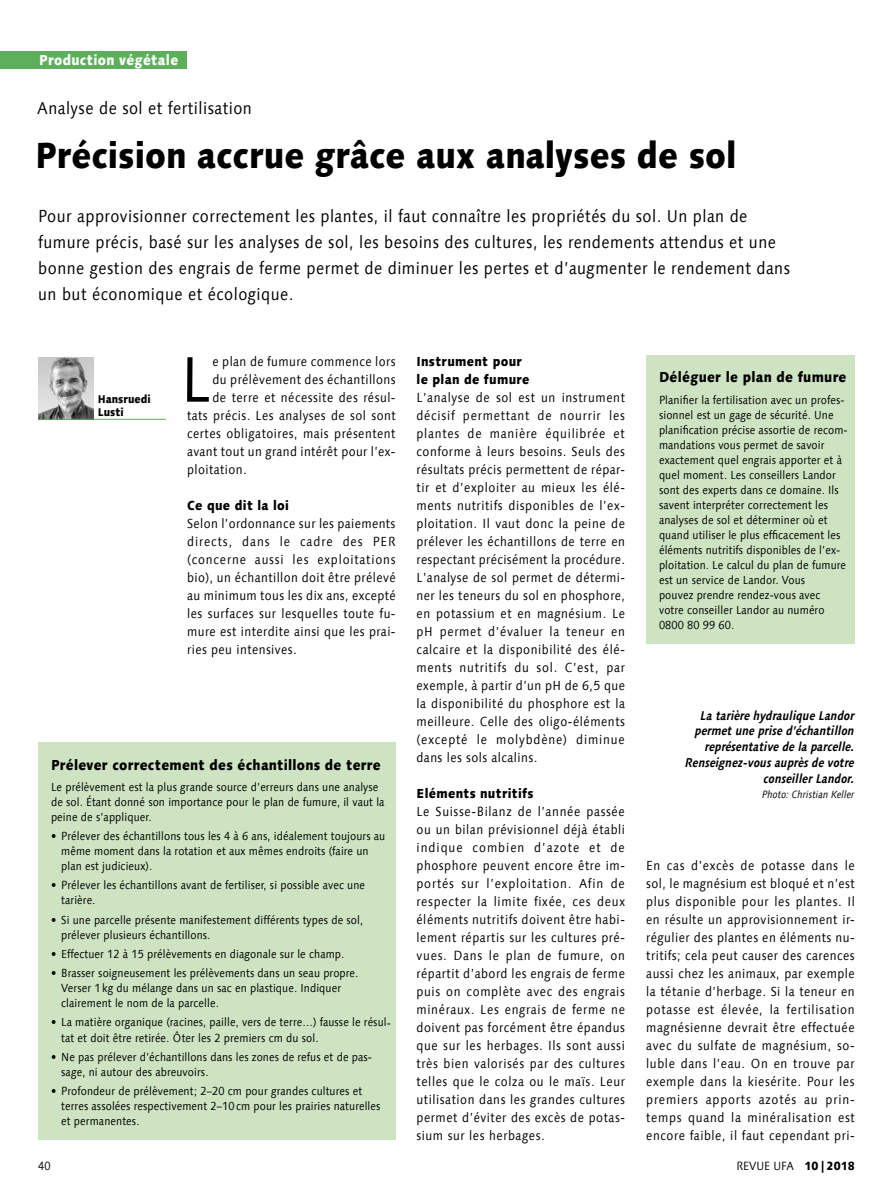
<style>
.page{position:relative;width:893px;height:1191px;background:#fff}
.page>*{position:absolute;margin:0;border:0;box-sizing:border-box;transform-origin:0 0}
.t1{font:64.2px "Linotype Syntax Com";color:#000;scale:.9 1}
.t2{font:800 36px "Linotype Syntax Com";color:#000;scale:.9 1}
.t3{font:17.25px/26.2px "Linotype Syntax Com";letter-spacing:.03em;color:#000;scale:.9 1}
.t4{font:800 14.25px "Linotype Syntax Com";letter-spacing:.02em;color:#000;scale:.9 1}
.t5{font:800 14.25px "Linotype Syntax Com";letter-spacing:.025em;color:#fff;scale:.9 1}
.t6{font:13.2px/18px "Linotype Syntax Com";letter-spacing:.035em;color:#000;text-align:justify;scale:.9 1}
.t7{font:800 13.2px/18px "Linotype Syntax Com";letter-spacing:.025em;color:#000;scale:.9 1}
.t8{font:italic 700 12.75px/15.8px "Linotype Syntax Com";letter-spacing:.005em;color:#000;text-align:right;scale:.9 1}
.t9{font:12px "Linotype Syntax Com";color:#000;scale:.9 1}
.t10{font:12px "Linotype Syntax Com";color:#000;scale:.88 1}
.t11{font:11.7px/15px "Linotype Syntax Com";letter-spacing:.01em;color:#000;scale:.9 1}
.t12{font:800 11.25px/13.5px "Linotype Syntax Com";color:#000;scale:.9 1}
.t13{font:italic 10.5px "Linotype Syntax Com";color:#000;scale:.9 1}
.s1{font-weight:800}
</style>
<div class="page">
<img style="left:38px;top:357px;width:56px;height:62px">
<hr style="left:38px;top:419px;width:128px;height:1px;background:#5daf5b">
<div style="left:0;top:51px;width:187px;height:17px;background:#5daf5b"></div>
<div style="left:38px;top:742px;width:357px;height:398px;background:#cde3c1"></div>
<div style="left:646px;top:355px;width:209px;height:288px;background:#cde3c1"></div>
<p class="t5" style="left:39px;top:51px;width:156px">Production végétale</p>
<h3 class="t3" style="left:37px;top:94px;width:240px">Analyse de sol et fertilisation</h3>
<h2 class="t2" style="left:35px;top:132px;width:781px">Précision accrue grâce aux analyses de sol</h2>
<p class="t3" style="left:38px;top:202px;width:837px">Pour approvisionner correctement les plantes, il faut connaître les propriétés du sol. Un plan de fumure précis, basé sur les analyses de sol, les besoins des cultures, les rendements attendus et une bonne gestion des engrais de ferme permet de diminuer les pertes et d’augmenter le rendement dans un but économique et écologique.</p>
<p class="t12" style="left:98px;top:392px;width:60px">Hansruedi<br>Lusti</p>
<h1 class="t1" style="left:181px;top:339px;width:35px">L</h1>
<p class="t6" style="left:212px;top:352px;width:205px">e plan de fumure commence lors</p>
<p class="t6" style="left:212px;top:370px;width:205px">du prélèvement des échantillons</p>
<p class="t6" style="left:212px;top:388px;width:205px">de terre et nécessite des résul-</p>
<p class="t6" style="left:187px;top:406px;width:233px">tats précis. Les analyses de sol sont</p>
<p class="t6" style="left:187px;top:424px;width:233px">certes obligatoires, mais présentent</p>
<p class="t6" style="left:187px;top:442px;width:233px">avant tout un grand intérêt pour l’ex-</p>
<p class="t6" style="left:187px;top:460px;width:68px">ploitation.</p>
<p class="t7" style="left:187px;top:496px;width:115px">Ce que dit la loi</p>
<p class="t6" style="left:187px;top:514px;width:233px">Selon l’ordonnance sur les paiements directs, dans le cadre des PER (concerne aussi les exploitations bio), un échantillon doit être prélevé au minimum tous les dix ans, excepté les surfaces sur lesquelles toute fu&shy;mure est interdite ainsi que les prai&shy;ries peu intensives.</p>
<p class="t4" style="left:51px;top:755px;width:368px">Prélever correctement des échantillons de terre</p>
<p class="t11" style="left:51px;top:779px;width:372px">Le prélèvement est la plus grande source d’erreurs dans une analyse de sol. Étant donné son importance pour le plan de fumure, il vaut la peine de s’appliquer.</p>
<p class="t11" style="left:61px;top:828px;width:362px;text-indent:-10px">• Prélever des échantillons tous les 4 à 6 ans, idéalement toujours au même moment dans la rotation et aux mêmes endroits (faire un plan est judicieux).</p>
<p class="t11" style="left:61px;top:877px;width:339px;text-indent:-10px">• Prélever les échantillons avant de fertiliser, si possible avec une tarière.</p>
<p class="t11" style="left:61px;top:912px;width:337px;text-indent:-10px">• Si une parcelle présente manifestement différents types de sol, prélever plusieurs échantillons.</p>
<p class="t11" style="left:51px;top:946px;width:327px">• Effectuer 12 à 15 prélèvements en diagonale sur le champ.</p>
<p class="t11" style="left:61px;top:965px;width:332px;text-indent:-10px">• Brasser soigneusement les prélèvements dans un seau propre.<br>Verser 1kg du mélange dans un sac en plastique. Indiquer clairement le nom de la parcelle.</p>
<p class="t11" style="left:61px;top:1014px;width:368px;text-indent:-10px">• La matière organique (racines, paille, vers de terre…) fausse le résul&shy;tat et doit être retirée. Ôter les 2 premiers cm du sol.</p>
<p class="t11" style="left:61px;top:1049px;width:347px;text-indent:-10px">• Ne pas prélever d’échantillons dans les zones de refus et de pas&shy;sage, ni autour des abreuvoirs.</p>
<p class="t11" style="left:61px;top:1083px;width:356px;text-indent:-10px">• Profondeur de prélèvement; 2–20 cm pour grandes cultures et terres assolées respectivement 2–10cm pour les prairies naturelles et permanentes.</p>
<p class="t7" style="left:417px;top:352px;width:127px">Instrument pour le plan de fumure</p>
<p class="t6" style="left:417px;top:388px;width:233px">L’analyse de sol est un instrument décisif permettant de nourrir les plantes de manière équilibrée et conforme à leurs besoins. Seuls des résultats précis permettent de répar&shy;tir et d’exploiter au mieux les élé&shy;ments nutritifs disponibles de l’ex&shy;ploitation. Il vaut donc la peine de prélever les échantillons de terre en respectant précisément la procédure.<br>L’analyse de sol permet de détermi&shy;ner les teneurs du sol en phosphore, en potassium et en magnésium. Le pH permet d’évaluer la teneur en calcaire et la disponibilité des élé&shy;ments nutritifs du sol. C’est, par exemple, à partir d’un pH de 6,5 que la disponibilité du phosphore est la meilleure. Celle des oligo-éléments (excepté le molybdène) diminue dans les sols alcalins.</p>
<p class="t7" style="left:417px;top:784px;width:132px">Eléments nutritifs</p>
<p class="t6" style="left:417px;top:802px;width:233px">Le Suisse-Bilanz de l’année passée ou un bilan prévisionnel déjà établi indique combien d’azote et de phosphore peuvent encore être im&shy;portés sur l’exploitation. Afin de respecter la limite fixée, ces deux éléments nutritifs doivent être habi&shy;lement répartis sur les cultures pré&shy;vues. Dans le plan de fumure, on répartit d’abord les engrais de ferme puis on complète avec des engrais minéraux. Les engrais de ferme ne doivent pas forcément être épandus que sur les herbages. Ils sont aussi très bien valorisés par des cultures telles que le colza ou le maïs. Leur utilisation dans les grandes cultures permet d’éviter des excès de potas&shy;sium sur les herbages.</p>
<p class="t4" style="left:659px;top:368px;width:210px">Déléguer le plan de fumure</p>
<p class="t11" style="left:659px;top:392px;width:211px">Planifier la fertilisation avec un profes&shy;sionnel est un gage de sécurité. Une planification précise assortie de recom&shy;mandations vous permet de savoir exactement quel engrais apporter et à quel moment. Les conseillers Landor sont des experts dans ce domaine. Ils savent interpréter correctement les analyses de sol et déterminer où et quand utiliser le plus efficacement les éléments nutritifs disponibles de l’ex&shy;ploitation. Le calcul du plan de fumure est un service de Landor. Vous<br>pouvez prendre rendez-vous avec votre conseiller Landor au numéro 0800 80 99 60.</p>
<p class="t8" style="left:685px;top:707px;width:190px">La tarière hydraulique Landor permet une prise d’échantillon représentative de la parcelle.<br>Renseignez-vous auprès de votre conseiller Landor.</p>
<p class="t13" style="left:762px;top:787px;width:104px">Photo: Christian Keller</p>
<p class="t6" style="left:646px;top:856px;width:233px">En cas d’excès de potasse dans le sol, le magnésium est bloqué et n’est plus disponible pour les plantes. Il en résulte un approvisionnement ir&shy;régulier des plantes en éléments nu&shy;tritifs; cela peut causer des carences aussi chez les animaux, par exemple la tétanie d’herbage. Si la teneur en potasse est élevée, la fertilisation magnésienne devrait être effectuée avec du sulfate de magnésium, so&shy;luble dans l’eau. On en trouve par exemple dans la kiesérite. Pour les premiers apports azotés au prin&shy;temps quand la minéralisation est encore faible, il faut cependant pri-</p>
<p class="t10" style="left:38px;top:1158px;width:16px">40</p>
<p class="t9" style="left:736px;top:1158px;width:133px">REVUE UFA <span class="s1">10|2018</span></p>
</div>
